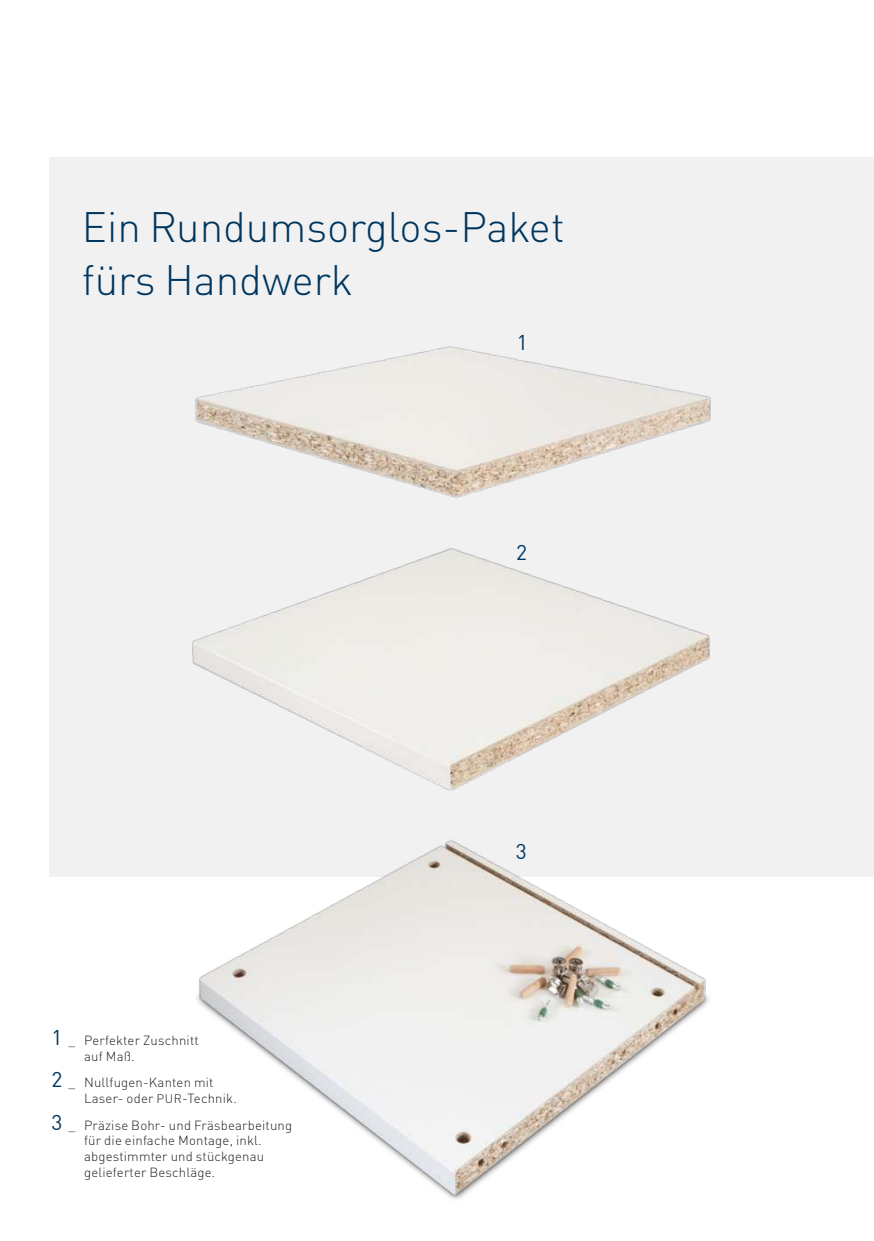
<style>
.page{position:relative;width:874px;height:1241px;background:#fff}
.page>*{position:absolute;margin:0;border:0;box-sizing:border-box;transform-origin:0 0}
.t1{font:300 42px/52.5px "DIN Pro";color:#00365e}
.t2{font:21px/42px "DIN Pro";color:#00365e;text-align:justify}
.t3{font:300 13.12px/15.8px "DIN Pro";letter-spacing:.015em;color:#221f1f}
.s1{font-size:12.25px}
</style>
<div class="page">
<div style="left:50px;top:157px;width:823px;height:720px;background:#f1f1f2"></div>
<img style="left:192px;top:346px;width:519px;height:445px">
<img style="left:197px;top:840px;width:512px;height:359px">
<h1 class="t1" style="left:82px;top:204px;width:484px">Ein Rundumsorglos-Paket fürs Handwerk</h1>
<h2 class="t2" style="left:516px;top:322px;width:12px">1</h2>
<h2 class="t2" style="left:516px;top:532px;width:12px">2</h2>
<h2 class="t2" style="left:52px;top:1018px;width:12px">1<br>2<br>3</h2>
<p class="t3" style="left:84px;top:1033px;width:116px;text-indent:-16px">_ Perfekter Zuschnitt auf Maß.</p>
<p class="t3" style="left:84px;top:1075px;width:154px;text-indent:-16px">_ Nullfugen-Kanten mit<br>Laser- oder <span class="s1">PUR</span>-Technik.</p>
<p class="t3" style="left:84px;top:1117px;width:209px;text-indent:-16px">_ Präzise Bohr- und Fräsbearbeitung für die einfache Montage, inkl. abgestimmter und stück genau gelieferter Beschläge.</p>
<h2 class="t2" style="left:515px;top:832px;width:12px">3</h2>
</div>
